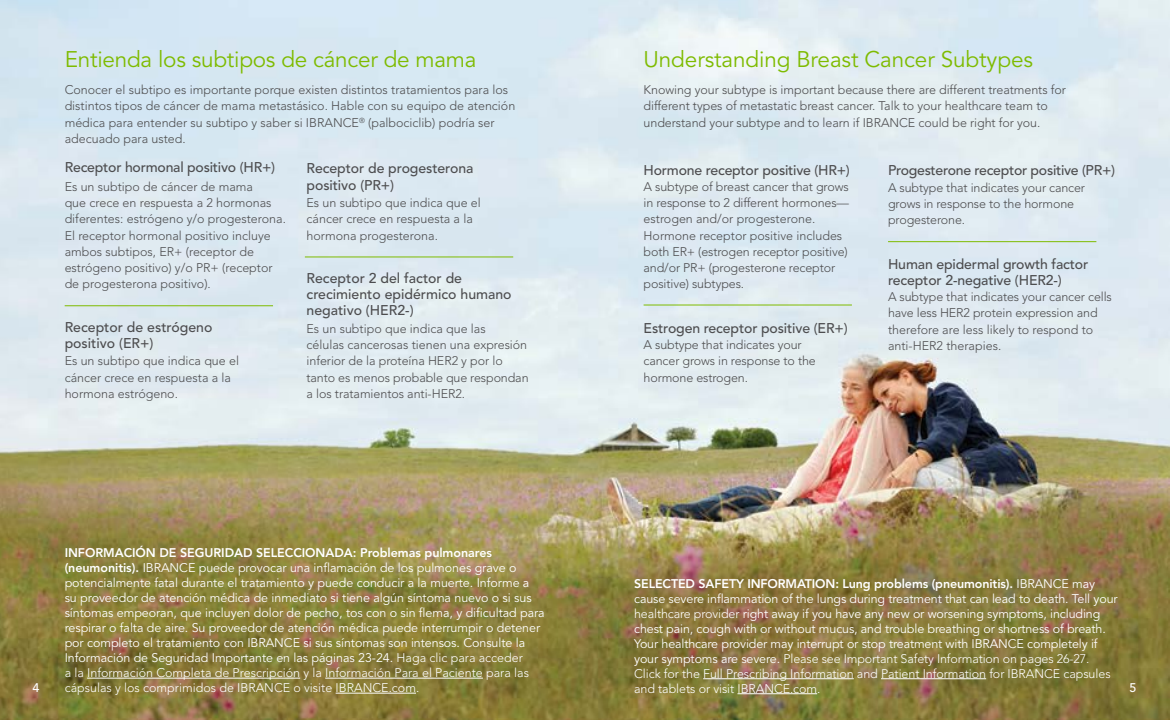
<style>
.page{position:relative;width:1170px;height:720px;background:#fff}
.page>*{position:absolute;margin:0;border:0;box-sizing:border-box;transform-origin:0 0}
.t1{font:22.5px "Avenir LT Std";letter-spacing:-.005em;color:#7ebb00}
.t2{font:500 14px/16.2px "Avenir LT Std";letter-spacing:-.01em;color:#4d4d4f}
.t3{font:300 12.5px/16.2px "Avenir LT Std";color:#4d4d4f}
.t4{font:12.5px/15px "Avenir LT Std";letter-spacing:-.005em;color:#fff}
.t5{font:500 12.5px "Avenir LT Std";color:#fff}
.s1{font-weight:800}
.s2{font-weight:300}
</style>
<div class="page">
<img style="left:0;top:0;width:1170px;height:720px">
<hr style="left:65px;top:305px;width:208px;height:1px;background:#7ebb00">
<hr style="left:305px;top:256px;width:208px;height:1px;background:#7ebb00">
<hr style="left:644px;top:305px;width:208px;height:1px;background:#7ebb00">
<hr style="left:888px;top:241px;width:208px;height:1px;background:#7ebb00">
<hr style="left:703px;top:678px;width:151px;height:1px;background:#fff">
<hr style="left:881px;top:678px;width:105px;height:1px;background:#fff">
<hr style="left:737px;top:693px;width:80px;height:1px;background:#fff">
<hr style="left:87px;top:678px;width:213px;height:1px;background:#fff">
<hr style="left:325px;top:678px;width:158px;height:1px;background:#fff">
<hr style="left:336px;top:693px;width:80px;height:1px;background:#fff">
<h1 class="t1" style="left:65px;top:46px;width:413px">Entienda los subtipos de cáncer de mama</h1>
<p class="t3" style="left:65px;top:82px;width:452px">Conocer el subtipo es importante porque existen distintos tratamientos para los distintos tipos de cáncer de mama metastásico. Hable con su equipo de atención médica para entender su subtipo y saber si IBRANCE<sup>®</sup> (palbociclib) podría ser adecuado para usted.</p>
<p class="t2" style="left:65px;top:160px;width:212px">Receptor hormonal positivo (HR+)</p>
<p class="t3" style="left:65px;top:179px;width:223px">Es un subtipo de cáncer de mama<br>que crece en respuesta a 2 hormonas diferentes: estrógeno y/o progesterona.<br>El receptor hormonal positivo incluye ambos subtipos, ER+ (receptor de estrógeno positivo) y/o PR+ (receptor de progesterona positivo).</p>
<p class="t2" style="left:65px;top:319px;width:149px">Receptor de estrógeno positivo (ER+)</p>
<p class="t3" style="left:65px;top:353px;width:176px">Es un subtipo que indica que el cáncer crece en respuesta a la hormona estrógeno.</p>
<p class="t2" style="left:307px;top:161px;width:168px">Receptor de progesterona positivo (PR+)</p>
<p class="t3" style="left:307px;top:195px;width:176px">Es un subtipo que indica que el cáncer crece en respuesta a la hormona progesterona.</p>
<p class="t2" style="left:307px;top:270px;width:207px">Receptor 2 del factor de crecimiento epidérmico humano negativo (HER2-)</p>
<p class="t3" style="left:307px;top:320px;width:224px">Es un subtipo que indica que las<br>células cancerosas tienen una expresión inferior de la proteína HER2 y por lo tanto es menos probable que respondan a los tratamientos anti-HER2.</p>
<h1 class="t1" style="left:644px;top:46px;width:391px">Understanding Breast Cancer Subtypes</h1>
<p class="t3" style="left:644px;top:82px;width:424px">Knowing your subtype is important because there are different treatments for different types of metastatic breast cancer. Talk to your healthcare team to understand your subtype and to learn if IBRANCE could be right for you.</p>
<p class="t2" style="left:644px;top:162px;width:208px">Hormone receptor positive (HR+)</p>
<p class="t3" style="left:644px;top:179px;width:207px">A subtype of breast cancer that grows in response to 2 different hormones— estrogen and/or progesterone.<br>Hormone receptor positive includes both ER+ (estrogen receptor positive) and/or PR+ (progesterone receptor positive) subtypes.</p>
<p class="t2" style="left:644px;top:320px;width:206px">Estrogen receptor positive (ER+)</p>
<p class="t3" style="left:644px;top:337px;width:174px">A subtype that indicates your cancer grows in response to the hormone estrogen.</p>
<p class="t2" style="left:888px;top:163px;width:228px">Progesterone receptor positive (PR+)</p>
<p class="t3" style="left:888px;top:179px;width:199px">A subtype that indicates your cancer grows in response to the hormone progesterone.</p>
<p class="t2" style="left:888px;top:256px;width:202px">Human epidermal growth factor receptor 2-negative (HER2-)</p>
<p class="t3" style="left:888px;top:289px;width:225px">A subtype that indicates your cancer cells have less HER2 protein expression and therefore are less likely to respond to anti-HER2 therapies.</p>
<p class="t4" style="left:65px;top:545px;width:482px"><span class="s1">INFORMACIÓN DE SEGURIDAD SELECCIONADA: Problemas pulmonares (neumonitis).</span> IBRANCE puede provocar una inflamación de los pulmones grave o potencialmente fatal durante el tratamiento y puede conducir a la muerte. Informe a su proveedor de atención médica de inmediato si tiene algún síntoma nuevo o si sus síntomas empeoran, que incluyen dolor de pecho, tos con o sin flema, y dificultad para respirar o falta de aire. Su proveedor de atención médica puede interrumpir o detener por completo el tratamiento con IBRANCE si sus síntomas son intensos. Consulte la Información de Seguridad Importante en las páginas 23-24. <span class="s2">Haga clic para acceder<br>a la Información Completa de Prescripción y la Información Para el Paciente para las cápsulas y los comprimidos de IBRANCE o visite IBRANCE.com.</span></p>
<p class="t4" style="left:634px;top:576px;width:485px"><span class="s1">SELECTED SAFETY INFORMATION: Lung problems (pneumonitis).</span> IBRANCE may cause severe inflammation of the lungs during treatment that can lead to death. Tell your <span class="s2">healthcare provider</span> right away if you have any new or worsening symptoms, including chest pain, cough with or without mucus, and trouble breathing or shortness of breath.<br>Your healthcare provider may interrupt or stop treatment with IBRANCE completely if your symptoms are severe. <span class="s2">Please see Important Safety Information on pages 26-27.<br>Click for the Full Prescribing Information and Patient Information for IBRANCE capsules and tablets or visit IBRANCE.com.</span></p>
<p class="t5" style="left:32px;top:680px;width:8px">4</p>
<p class="t5" style="left:1130px;top:680px;width:8px">5</p>
</div>
